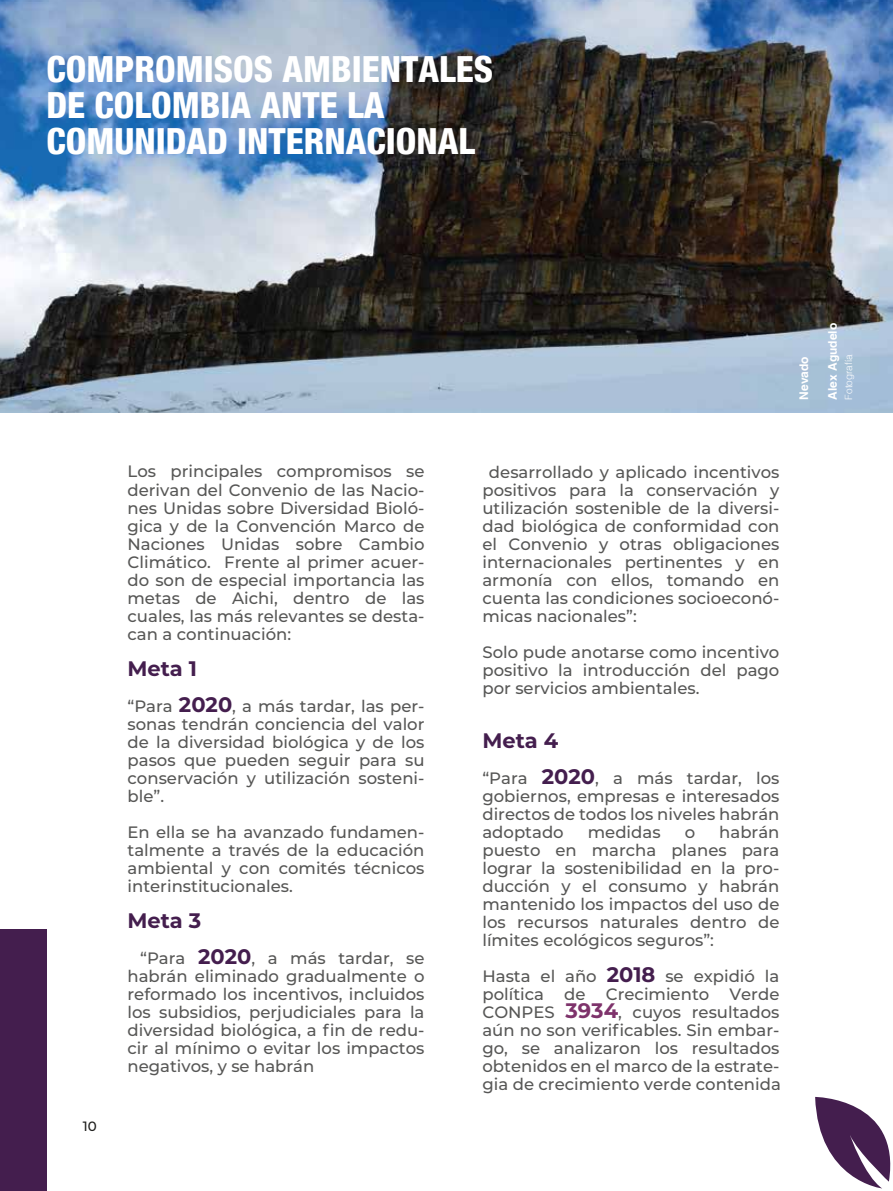
<style>
.page{position:relative;width:893px;height:1191px;background:#fff}
.page>*{position:absolute;margin:0;border:0;box-sizing:border-box;transform-origin:0 0}
.t1{font:800 condensed 36px/36px "Helvetica 87";color:#fff}
.t2{font:700 21px "Montserrat";color:#441e4e}
.t3{font:500 16.5px/18px "Montserrat";color:#575756;text-align:justify}
.t4{font:500 13.5px "Montserrat";color:#1d1d1b}
.t5{font:700 12px "Helvetica";color:#fff}
.t6{font:300 10.05px "Helv";color:#fff}
.s1{font-weight:700;font-size:21px;color:#441e4e}
.s2{font-weight:700;font-size:21px;color:#7e336b}
</style>
<div class="page">
<img style="left:0;top:0;width:893px;height:413px">
<div style="left:0;top:929px;width:46px;height:262px;background:#441e4e"></div>
<svg style="left:815px;top:1097px;width:76px;height:91px"></svg>
<h1 class="t1" style="left:46px;top:51px;width:448px">COMPROMISOS AMBIENTALES<br>DE COLOMBIA ANTE LA<br>COMUNIDAD INTERNACIONAL</h1>
<p class="t4" style="left:83px;top:1116px;width:15px">10</p>
<p class="t3" style="left:128px;top:462px;width:298px">Los principales compromisos se derivan del Convenio de las Nacio&shy;nes Unidas sobre Diversidad Bioló&shy;gica y de la Convención Marco de Naciones Unidas sobre Cambio Climático. Frente al primer acuer&shy;do son de especial importancia las metas de Aichi, dentro de las cuales, las más relevantes se desta&shy;can a continuación:</p>
<p class="t2" style="left:128px;top:653px;width:71px">Meta 1</p>
<p class="t3" style="left:128px;top:696px;width:298px">“Para <span class="s1">2020</span>, a más tardar, las per&shy;sonas tendrán conciencia del valor de la diversidad biológica y de los pasos que pueden seguir para su conservación y utilización sosteni&shy;ble”.</p>
<p class="t3" style="left:128px;top:822px;width:298px">En ella se ha avanzado fundamen&shy;talmente a través de la educación ambiental y con comités técnicos interinstitucionales.</p>
<p class="t2" style="left:128px;top:905px;width:75px">Meta 3</p>
<p class="t3" style="left:128px;top:948px;width:298px;text-indent:13px">“Para <span class="s1">2020</span>, a más tardar, se habrán eliminado gradualmente o reformado los incentivos, incluidos los subsidios, perjudiciales para la diversidad biológica, a fin de redu&shy;cir al mínimo o evitar los impactos negativos, y se habrán</p>
<p class="t5" style="left:796px;top:399px;width:45px;rotate:-90deg">Nevado</p>
<p class="t5" style="left:825px;top:399px;width:78px;rotate:-90deg">Alex Agudelo</p>
<p class="t6" style="left:842px;top:399px;width:46px;rotate:-90deg">Fotografía</p>
<p class="t3" style="left:482px;top:462px;width:298px;text-indent:7px">desarrollado y aplicado incentivos positivos para la conservación y utilización sostenible de la diversi&shy;dad biológica de conformidad con el Convenio y otras obligaciones internacionales pertinentes y en armonía con ellos, tomando en cuenta las condiciones socioeconó&shy;micas nacionales”:</p>
<p class="t3" style="left:482px;top:642px;width:298px">Solo pude anotarse como incentivo positivo la introducción del pago por servicios ambientales.</p>
<p class="t2" style="left:482px;top:725px;width:77px">Meta 4</p>
<p class="t3" style="left:482px;top:768px;width:298px">“Para <span class="s1">2020</span>, a más tardar, los gobiernos, empresas e interesados directos de todos los niveles habrán adoptado</p>
<p class="t3" style="left:588px;top:822px;width:74px">medidas</p>
<p class="t3" style="left:685px;top:822px;width:12px">o</p>
<p class="t3" style="left:482px;top:822px;width:298px;text-indent:237px">habrán puesto en marcha planes para lograr la sostenibilidad en la pro&shy;ducción y el consumo y habrán mantenido los impactos del uso de los recursos naturales dentro de límites ecológicos seguros”:</p>
<p class="t3" style="left:482px;top:966px;width:300px">Hasta el año <span class="s1">2018</span> se expidió la política de Crecimiento Verde CONPES <span class="s2">3934</span>, cuyos resultados aún no son verificables. Sin embar&shy;go, se analizaron los resultados obtenidos en el marco de la estrate&shy;gia de crecimiento verde contenida</p>
</div>
